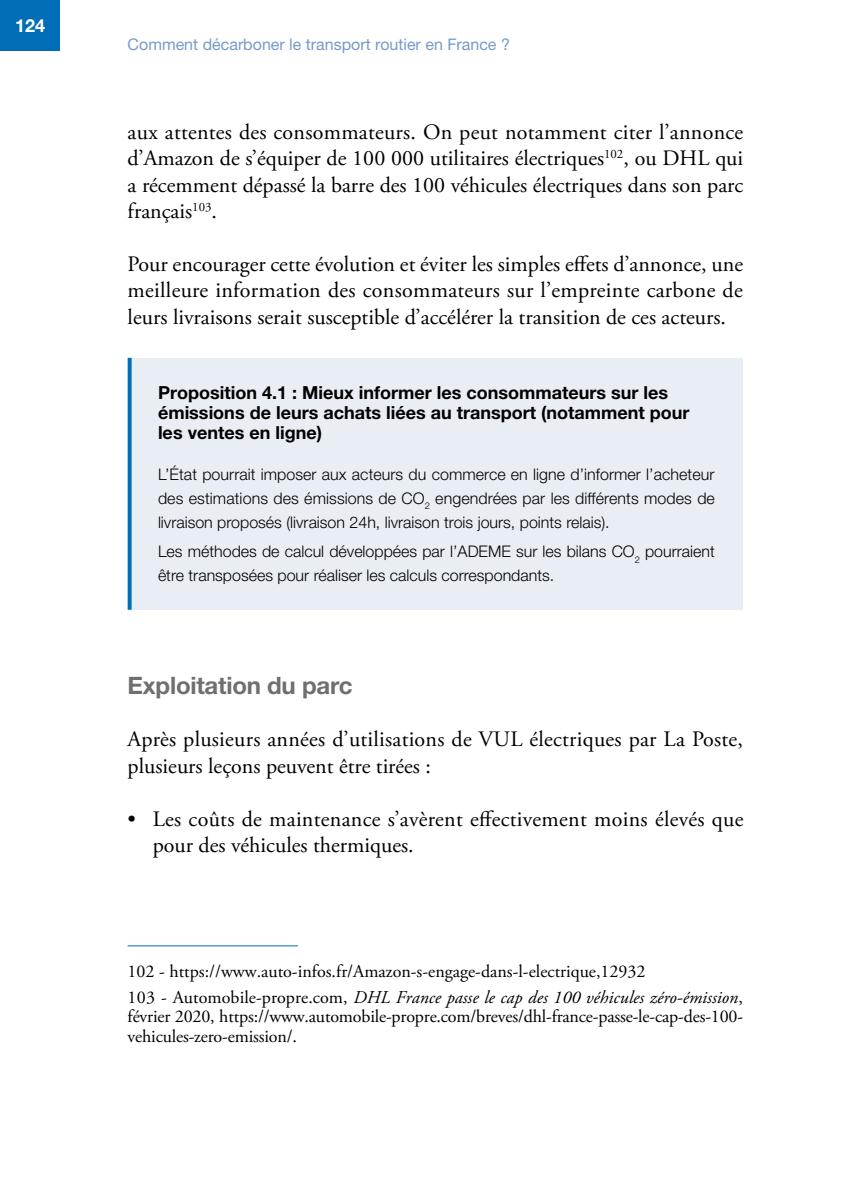
<style>
.page{position:relative;width:851px;height:1191px;background:#fff}
.page>*{position:absolute;margin:0;border:0;box-sizing:border-box;transform-origin:0 0}
.t1{font:700 24px "Helvetica Neue LT Std";letter-spacing:-.01em;color:#706f6f}
.t2{font:22px/26.4px "Adobe Garamond Pro";color:#000;text-align:justify}
.t3{font:18px/25.4px "Adobe Garamond Pro";letter-spacing:-.01em;color:#000}
.t4{font:700 18px/19.8px "Helvetica Neue LT Std";color:#000}
.t5{font:700 18px "Helvetica Neue LT Std";color:#fff}
.t6{font:300 16px/24px "Helvetica Neue LT Std";color:#000;text-align:justify}
.t7{font:16px "Helvetica Neue LT Std";color:#779ac8}
.s1{font-style:italic}
</style>
<div class="page">
<div style="left:0;top:0;width:60px;height:50px;background:#006db7"></div>
<div style="left:130px;top:358px;width:613px;height:252px;background:#e9eef5"></div>
<svg style="left:128px;top:358px;width:4px;height:252px"></svg>
<hr style="left:128px;top:945px;width:170px;height:1px;background:#006db7">
<p class="t5" style="left:15px;top:14px;width:32px">124</p>
<p class="t7" style="left:128px;top:35px;width:384px">Comment décarboner le transport routier en France ?</p>
<p class="t2" style="left:128px;top:120px;width:617px">aux attentes des consommateurs. On peut notamment citer l’annonce d’Amazon de s’équiper de 100 000 utilitaires électriques<sup>102</sup>, ou DHL qui a récemment dépassé la barre des 100 véhicules électriques dans son parc français<sup>103</sup>.</p>
<p class="t2" style="left:128px;top:252px;width:617px">Pour encourager cette évolution et éviter les simples effets d’annonce, une meilleure information des consommateurs sur l’empreinte carbone de leurs livraisons serait susceptible d’accélérer la transition de ces acteurs.</p>
<p class="t4" style="left:158px;top:382px;width:533px">Proposition 4.1 : Mieux informer les consommateurs sur les émissions de leurs achats liées au transport (notamment pour les ventes en ligne)</p>
<p class="t6" style="left:158px;top:461px;width:558px">L’État pourrait imposer aux acteurs du commerce en ligne d’informer l’acheteur des estimations des émissions de CO<sub>2</sub> engendrées par les différents modes de livraison proposés (livraison 24h, livraison trois jours, points relais).</p>
<p class="t6" style="left:158px;top:539px;width:558px">Les méthodes de calcul développées par l’ADEME sur les bilans CO<sub>2</sub> pourraient être transposées pour réaliser les calculs correspondants.</p>
<p class="t1" style="left:128px;top:670px;width:226px">Exploitation du parc</p>
<p class="t2" style="left:128px;top:727px;width:616px">Après plusieurs années d’utilisations de VUL électriques par La Poste, plusieurs leçons peuvent être tirées :</p>
<p class="t2" style="left:153px;top:806px;width:592px;text-indent:-25px">• Les coûts de maintenance s’avèrent effectivement moins élevés que pour des véhicules thermiques.</p>
<p class="t3" style="left:128px;top:959px;width:616px">102 - https://www.auto-infos.fr/Amazon-s-engage-dans-l-electrique,12932<br>103 - Automobile-propre.com, <span class="s1">DHL France passe le cap des 100 véhicules zéro-émission</span>,</p>
<p class="t3" style="left:128px;top:1007px;width:617px;line-height:19.8px">février 2020, https://www.automobile-propre.com/breves/dhl-france-passe-le-cap-des-100- vehicules-zero-emission/.</p>
</div>
